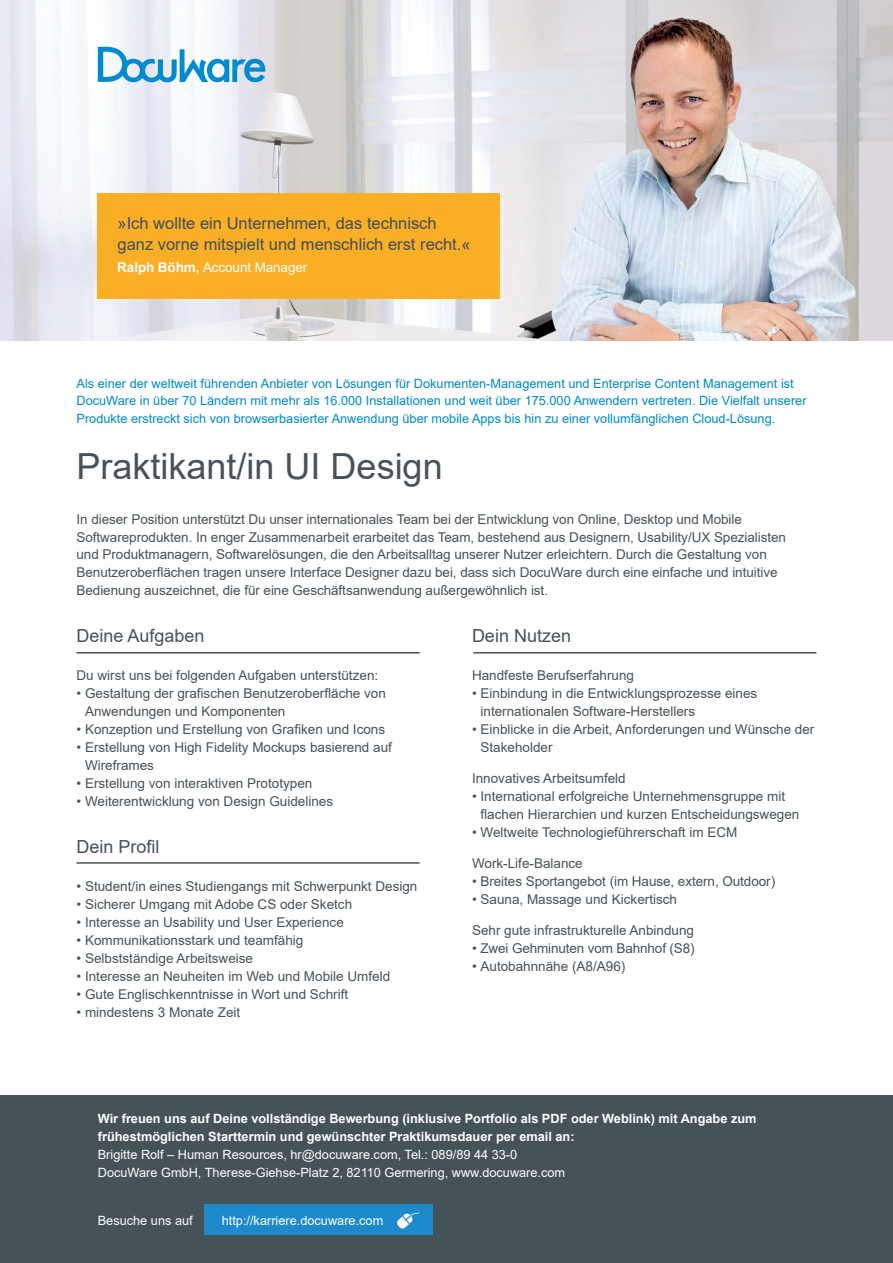
<style>
.page{position:relative;width:893px;height:1263px;background:#fff}
.page>*{position:absolute;margin:0;border:0;box-sizing:border-box;transform-origin:0 0}
.Position{font:36px "Arial";color:#485258}
.Überschrift{font:18px "Arial";color:#485258}
.t1{font:16.5px/21.8px "Arial";color:#404e55}
.Text{font:13.5px/18px "Arial";color:#485258}
.Unterüberschrift{font:13.5px "Arial";color:#485258}
.t2{font:13.5px "Arial";letter-spacing:-.01em;color:#fff}
.blau{font:12.75px/17.7px "Arial";color:#008acf}
.t3{font:12.75px "Arial";color:#fff}
.t4{font:700 12.75px/18px "Arial";color:#fff}
.s1{font-weight:700}
</style>
<div class="page">
<img style="left:0;top:0;width:893px;height:340px">
<svg style="left:98px;top:47px;width:167px;height:35px"></svg>
<div style="left:98px;top:193px;width:402px;height:105px;background:#fbaf27"></div>
<div style="left:0;top:1095px;width:893px;height:168px;background:#455258"></div>
<div style="left:204px;top:1204px;width:229px;height:31px;background:#1d8acb"></div>
<svg style="left:397px;top:1212px;width:22px;height:17px"></svg>
<hr style="left:473px;top:652px;width:343px;height:1px;background:#485258">
<hr style="left:77px;top:652px;width:343px;height:1px;background:#485258">
<hr style="left:77px;top:862px;width:343px;height:2px;background:#485258">
<p class="t1" style="left:118px;top:212px;width:355px">»Ich wollte ein Unternehmen, das technisch ganz vorne mitspielt und menschlich erst recht.«</p>
<p class="t2" style="left:117px;top:258px;width:191px"><span class="s1">Ralph Böhm,</span> Account Manager</p>
<p class="blau" style="left:77px;top:374px;width:732px">Als einer der weltweit führenden Anbieter von Lösungen für Dokumenten-Management und Enterprise Content Management ist<br>DocuWare in über 70 Ländern mit mehr als 16.000 Installationen und weit über 175.000 Anwendern vertreten. Die Vielfalt unserer<br>Produkte erstreckt sich von browserbasierter Anwendung über mobile Apps bis hin zu einer vollumfänglichen Cloud-Lösung.</p>
<p class="Position" style="left:77px;top:441px;width:368px">Praktikant/in UI Design</p>
<p class="Text" style="left:77px;top:510px;width:711px">In dieser Position unterstützt Du unser internationales Team bei der Entwicklung von Online, Desktop und Mobile Softwareprodukten. In enger Zusammenarbeit erarbeitet das Team, bestehend aus Designern, Usability/UX Spezialisten und Produktmanagern, Softwarelösungen, die den Arbeitsalltag unserer Nutzer erleichtern. Durch die Gestaltung von Benutzeroberflächen tragen unsere Interface Designer dazu bei, dass sich DocuWare durch eine einfache und intuitive Bedienung auszeichnet, die für eine Geschäftsanwendung außergewöhnlich ist.</p>
<p class="Überschrift" style="left:77px;top:623px;width:130px">Deine Aufgaben</p>
<p class="Unterüberschrift" style="left:77px;top:666px;width:303px">Du wirst uns bei folgenden Aufgaben unterstützen:</p>
<p class="Text" style="left:85px;top:684px;width:302px;text-indent:-9px">• Gestaltung der grafischen Benutzeroberfläche von<br>Anwendungen und Komponenten</p>
<p class="Text" style="left:77px;top:720px;width:310px">• Konzeption und Erstellung von Grafiken und Icons</p>
<p class="Text" style="left:85px;top:738px;width:308px;text-indent:-9px">• Erstellung von High Fidelity Mockups basierend auf<br>Wireframes</p>
<p class="Text" style="left:77px;top:774px;width:237px">• Erstellung von interaktiven Prototypen</p>
<p class="Text" style="left:77px;top:792px;width:258px">• Weiterentwicklung von Design Guidelines</p>
<p class="Überschrift" style="left:77px;top:834px;width:85px">Dein Profil</p>
<p class="Text" style="left:77px;top:877px;width:342px">• Student/in eines Studiengangs mit Schwerpunkt Design</p>
<p class="Text" style="left:77px;top:895px;width:277px">• Sicherer Umgang mit Adobe CS oder Sketch</p>
<p class="Text" style="left:77px;top:913px;width:269px">• Interesse an Usability und User Experience</p>
<p class="Text" style="left:77px;top:931px;width:228px">• Kommunikationsstark und teamfähig</p>
<p class="Text" style="left:77px;top:949px;width:178px">• Selbstständige Arbeitsweise</p>
<p class="Text" style="left:77px;top:967px;width:315px">• Interesse an Neuheiten im Web und Mobile Umfeld</p>
<p class="Text" style="left:77px;top:985px;width:273px">• Gute Englischkenntnisse in Wort und Schrift</p>
<p class="Text" style="left:77px;top:1003px;width:165px">• mindestens 3 Monate Zeit</p>
<p class="Überschrift" style="left:472px;top:623px;width:101px">Dein Nutzen</p>
<p class="Unterüberschrift" style="left:472px;top:666px;width:164px">Handfeste Berufserfahrung</p>
<p class="Text" style="left:480px;top:684px;width:278px;text-indent:-9px">• Einbindung in die Entwicklungsprozesse eines internationalen Software-Herstellers</p>
<p class="Text" style="left:480px;top:720px;width:335px;text-indent:-9px">• Einblicke in die Arbeit, Anforderungen und Wünsche der<br>Stakeholder</p>
<p class="Unterüberschrift" style="left:472px;top:769px;width:155px">Innovatives Arbeitsumfeld</p>
<p class="Text" style="left:480px;top:787px;width:320px;text-indent:-9px">• International erfolgreiche Unternehmensgruppe mit flachen Hierarchien und kurzen Entscheidungswegen</p>
<p class="Text" style="left:472px;top:823px;width:267px">• Weltweite Technologieführerschaft im ECM</p>
<p class="Unterüberschrift" style="left:472px;top:854px;width:112px">Work-Life-Balance</p>
<p class="Text" style="left:472px;top:872px;width:305px">• Breites Sportangebot (im Hause, extern, Outdoor)</p>
<p class="Text" style="left:472px;top:890px;width:207px">• Sauna, Massage und Kickertisch</p>
<p class="Unterüberschrift" style="left:472px;top:920px;width:224px">Sehr gute infrastrukturelle Anbindung</p>
<p class="Text" style="left:472px;top:939px;width:224px">• Zwei Gehminuten vom Bahnhof (S8)</p>
<p class="Text" style="left:472px;top:957px;width:155px">• Autobahnnähe (A8/A96)</p>
<p class="t4" style="left:98px;top:1110px;width:660px">Wir freuen uns auf Deine vollständige Bewerbung (inklusive Portfolio als PDF oder Weblink) mit Angabe zum frühestmöglichen Starttermin und gewünschter Praktikumsdauer per email an:</p>
<p class="t3" style="left:98px;top:1146px;width:421px">Brigitte Rolf – Human Resources, hr@docuware.com, Tel.: 089/89 44 33-0</p>
<p class="t3" style="left:98px;top:1164px;width:469px">DocuWare GmbH, Therese-Giehse-Platz 2, 82110 Germering, www.docuware.com</p>
<p class="t3" style="left:98px;top:1211px;width:96px">Besuche uns auf</p>
<p class="t3" style="left:222px;top:1212px;width:163px">http://karriere.docuware.com</p>
</div>
